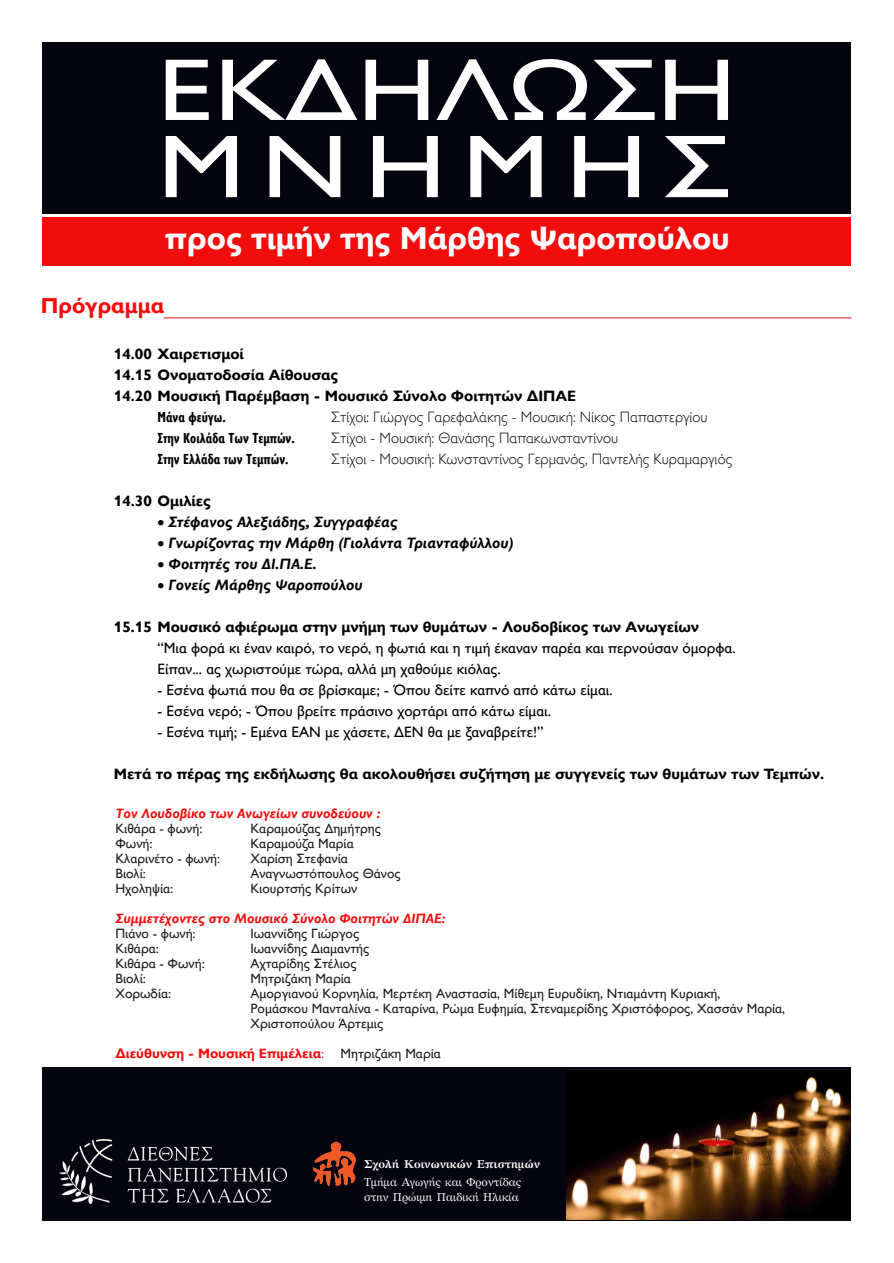
<style>
.page{position:relative;width:894px;height:1263px;background:#fff}
.page>*{position:absolute;margin:0;border:0;box-sizing:border-box;transform-origin:0 0}
.t1{font:89.7px "Gill Sans Nova";letter-spacing:.14em;color:#fff;scale:1.25 1}
.t2{font:88.35px "Gill Sans Nova";color:#fff;scale:1.23 1}
.t3{font:700 31.8px "Gill Sans Nova";color:#fff}
.t4{font:700 21.6px "Gill Sans Nova";color:#f20d0d}
.t5{font:15px/21px "Gill Sans Nova";color:#000}
.t6{font:700 15px/21px "Gill Sans Nova";color:#000}
.t7{font:300 15px "Gill Sans Nova";color:#000}
.t8{font:italic 700 15px/21px "Gill Sans Nova";color:#000}
.t9{font:700 condensed 15px "Gill Sans Nova";color:#000}
.t10{font:13.5px/15px "Gill Sans Nova";color:#1d1d1b}
.t11{font:italic 700 13.5px "Gill Sans Nova";color:#f20d0d}
.t12{font:700 13.5px "Gill Sans Nova";color:#f20d0d}
.t13{font:11.55px/15px "GFS Artemisia";color:#fff}
.t14{font:700 11.55px "GFS Artemisia";color:#fff}
.s1{font-weight:400}
.s2{font-weight:400;color:#1d1d1b}
</style>
<div class="page">
<div style="left:43px;top:1067px;width:807px;height:153px;background:#040410"></div>
<div style="left:43px;top:43px;width:807px;height:171px;background:#040410"></div>
<img style="left:566px;top:1070px;width:284px;height:149px">
<img style="left:59px;top:1140px;width:227px;height:64px">
<img style="left:313px;top:1141px;width:43px;height:45px">
<div style="left:43px;top:218px;width:807px;height:48px;background:#f20d0d"></div>
<hr style="left:164px;top:317px;width:686px;height:1px;background:#f20d0d">
<h2 class="t2" style="left:157px;top:60px;width:471px">ΕΚΔΗΛΩΣΗ</h2>
<h1 class="t1" style="left:157px;top:136px;width:460px">ΜΝΗΜΗΣ</h1>
<h3 class="t3" style="left:165px;top:228px;width:565px">προς τιμήν της Μάρθης Ψαροπούλου</h3>
<h3 class="t4" style="left:41px;top:298px;width:125px">Πρόγραμμα</h3>
<p class="t6" style="left:114px;top:345px;width:463px">14.00 Χαιρετισμοί<br>14.15 Ονοματοδοσία Αίθουσας<br>14.20 Μουσική Παρέμβαση - Μουσικό Σύνολο Φοιτητών ΔΙΠΑΕ</p>
<p class="t9" style="left:157px;top:412px;width:70px">Μάνα φεύγω.</p>
<p class="t7" style="left:331px;top:412px;width:378px">Στίχοι: Γιώργος Γαρεφαλάκης - Μουσική: Νίκος Παπαστεργίου</p>
<p class="t9" style="left:157px;top:433px;width:139px">Στην Κοιλάδα Των Τεμπών.</p>
<p class="t7" style="left:331px;top:433px;width:288px">Στίχοι - Μουσική: Θανάσης Παπακωνσταντίνου</p>
<p class="t9" style="left:157px;top:454px;width:133px">Στην Ελλάδα των Τεμπών.</p>
<p class="t7" style="left:331px;top:454px;width:402px">Στίχοι - Μουσική: Κωνσταντίνος Γερμανός, Παντελής Κυραμαργιός</p>
<p class="t6" style="left:114px;top:492px;width:98px">14.30 Ομιλίες</p>
<p class="t8" style="left:168px;top:513px;width:346px">Στέφανος Αλεξιάδης, Συγγραφέας<br>Γνωρίζοντας την Μάρθη (Γιολάντα Τριανταφύλλου)<br>Φοιτητές του ΔΙ.ΠΑ.Ε.<br>Γονείς Μάρθης Ψαροπούλου</p>
<p class="t6" style="left:114px;top:618px;width:586px">15.15 Μουσικό αφιέρωμα στην μνήμη των θυμάτων - Λουδοβίκος των Ανωγείων</p>
<p class="t5" style="left:157px;top:639px;width:579px">“Μια φορά κι έναν καιρό, το νερό, η φωτιά και η τιμή έκαναν παρέα και περνούσαν όμορφα.<br>Είπαν... ας χωριστούμε τώρα, αλλά μη χαθούμε κιόλας.</p>
<p class="t5" style="left:157px;top:681px;width:456px">- Εσένα φωτιά που θα σε βρίσκαμε; - Όπου δείτε καπνό από κάτω είμαι.</p>
<p class="t5" style="left:157px;top:702px;width:395px">- Εσένα νερό; - Όπου βρείτε πράσινο χορτάρι από κάτω είμαι.</p>
<p class="t5" style="left:157px;top:723px;width:387px">- Εσένα τιμή; - Εμένα ΕΑΝ με χάσετε, ΔΕΝ θα με ξαναβρείτε!”</p>
<p class="t6" style="left:114px;top:765px;width:711px">Μετά το πέρας της εκδήλωσης θα ακολουθήσει συζήτηση με συγγενείς των θυμάτων των Τεμπών.</p>
<p class="t11" style="left:115px;top:809px;width:266px">Τον Λουδοβίκο των Ανωγείων συνοδεύουν :</p>
<p class="t10" style="left:115px;top:823px;width:88px">Κιθάρα - φωνή:</p>
<p class="t10" style="left:250px;top:823px;width:132px">Καραμούζας Δημήτρης</p>
<p class="t10" style="left:115px;top:838px;width:39px">Φωνή:</p>
<p class="t10" style="left:250px;top:838px;width:105px">Καραμούζα Μαρία</p>
<p class="t10" style="left:115px;top:853px;width:106px">Κλαρινέτο - φωνή:</p>
<p class="t10" style="left:250px;top:853px;width:99px">Χαρίση Στεφανία</p>
<p class="t10" style="left:115px;top:868px;width:32px">Βιολί:</p>
<p class="t10" style="left:250px;top:868px;width:152px">Αναγνωστόπουλος Θάνος</p>
<p class="t10" style="left:115px;top:883px;width:59px">Ηχοληψία:</p>
<p class="t10" style="left:250px;top:883px;width:108px">Κιουρτσής Κρίτων</p>
<p class="t11" style="left:115px;top:914px;width:331px">Συμμετέχοντες στο Μουσικό Σύνολο Φοιτητών ΔΙΠΑΕ:</p>
<p class="t10" style="left:115px;top:928px;width:82px">Πιάνο - φωνή:</p>
<p class="t10" style="left:250px;top:928px;width:110px">Ιωαννίδης Γιώργος</p>
<p class="t10" style="left:115px;top:943px;width:45px">Κιθάρα:</p>
<p class="t10" style="left:250px;top:943px;width:120px">Ιωαννίδης Διαμαντής</p>
<p class="t10" style="left:115px;top:958px;width:91px">Κιθάρα - Φωνή:</p>
<p class="t10" style="left:250px;top:958px;width:108px">Αχταρίδης Στέλιος</p>
<p class="t10" style="left:115px;top:973px;width:32px">Βιολί:</p>
<p class="t10" style="left:250px;top:973px;width:102px">Μητριζάκη Μαρία</p>
<p class="t10" style="left:115px;top:988px;width:57px">Χορωδία:</p>
<p class="t10" style="left:250px;top:988px;width:536px">Αμοργιανού Κορνηλία, Μερτέκη Αναστασία, Μίθεμη Ευρυδίκη, Ντιαμάντη Κυριακή,<br>Ρομάσκου Μανταλίνα - Καταρίνα, Ρώμα Ευφημία, Στεναμερίδης Χριστόφορος, Χασσάν Μαρία,<br>Χριστοπούλου Άρτεμις</p>
<p class="t12" style="left:115px;top:1049px;width:327px">Διεύθυνση - Μουσική Επιμέλεια<span class="s1">:</span> <span class="s2">Μητριζάκη Μαρία</span></p>
<p class="t14" style="left:364px;top:1160px;width:177px">Σχολή Κοινωνικών Επιστημών</p>
<p class="t13" style="left:364px;top:1176px;width:158px">Τμήμα Αγωγής και Φροντίδας στην Πρώιμη Παιδική Ηλικία</p>
</div>
